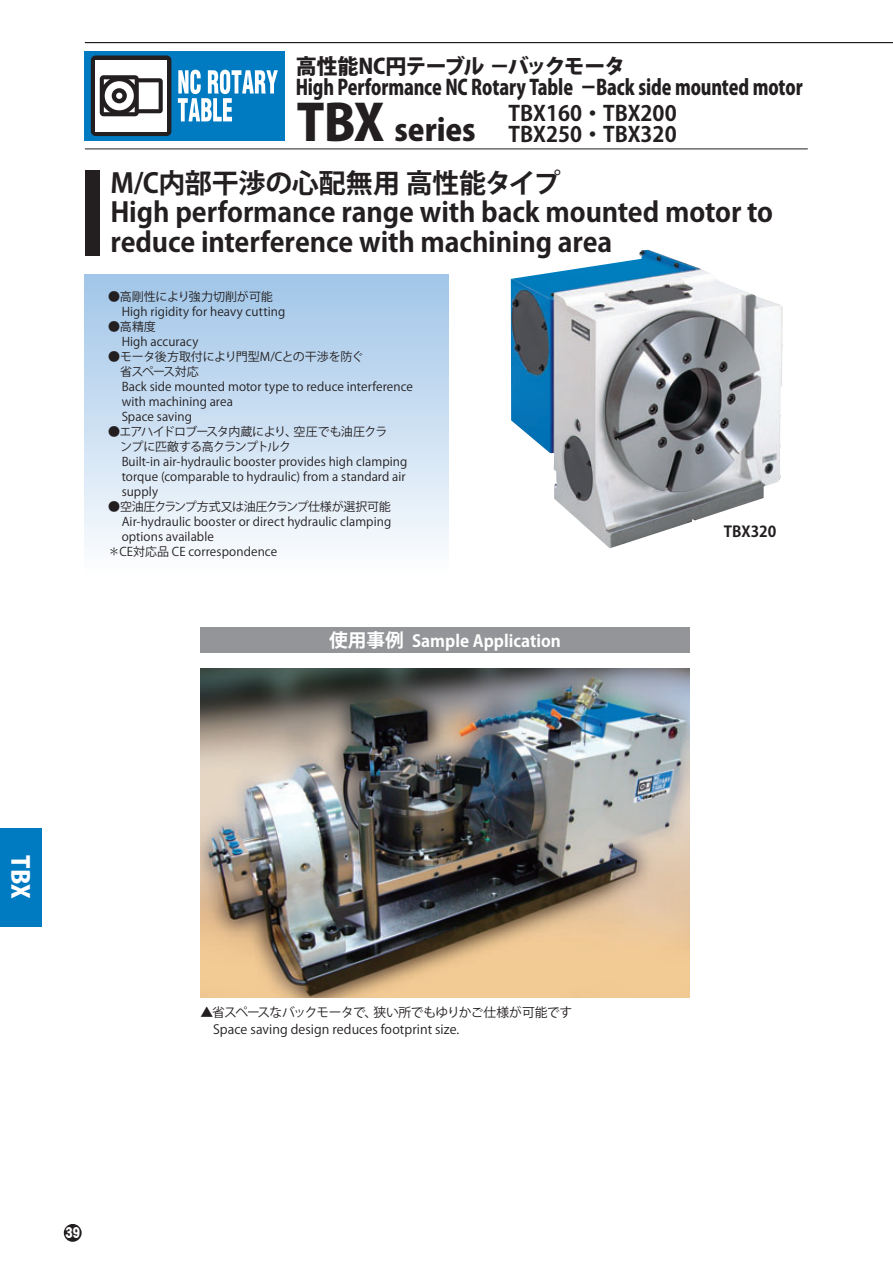
<style>
.page{position:relative;width:893px;height:1263px;background:#fff}
.page>*{position:absolute;margin:0;border:0;box-sizing:border-box;transform-origin:0 0}
.t1{font:30px "Koz Go Pro Heavy 90 pv RKSJ H";letter-spacing:-.005em;color:#231f20}
.t2{font:27px/29.2px "Koz Go Pro Bold 90 pv RKSJ H";letter-spacing:-.005em;color:#231f20}
.t3{font:24px "Koz Go Pro Heavy 90 pv RKSJ H";color:#fff}
.t4{font:21px/21px "Koz Go Pro Heavy 90 pv RKSJ H";letter-spacing:-.005em;color:#231f20}
.t5{font:21px/21px "Koz Go Pro Bold 90 pv RKSJ H";color:#231f20}
.t6{font:16.5px "Koz Go Pro Bold 90 pv RKSJ H";color:#fff}
.t7{font:15px "Koz Go Pro Bold 90 pv RKSJ H";color:#231f20}
.t8{font:12.75px/16.5px "Koz Go Pro Regular 90 pv RKSJ H";color:#231f20}
.t9{font:12px/15px "Koz Go Pro Regular 90 pv RKSJ H";letter-spacing:.005em;color:#231f20}
.t10{font:12px/15px "Koz Go Pro Regular 90 pv RKSJ H";letter-spacing:-.05em;color:#231f20}
.t11{font:12px/15px "Koz Go Pro Regular 90 pv RKSJ H";letter-spacing:-.025em;color:#231f20}
.t12{font:12px "Koz Go Pro Regular 90 pv RKSJ H";letter-spacing:-.035em;color:#231f20}
.s1{font-size:49.5px}
.s2{font-size:18.75px}
</style>
<div class="page">
<img style="left:511px;top:250px;width:272px;height:298px">
<div style="left:1px;top:828px;width:41px;height:98px;background:#007bc2"></div>
<svg style="left:64px;top:1224px;width:18px;height:18px"></svg>
<hr style="left:85px;top:42px;width:808px;height:1px;background:#231f20">
<hr style="left:85px;top:149px;width:723px;height:1px;background:#231f20">
<div style="left:85px;top:51px;width:200px;height:89px;background:#007bc2"></div>
<div style="left:91px;top:55px;width:80px;height:81px;background:#231f20;border-radius:5px"></div>
<div style="left:96px;top:60px;width:71px;height:71px;background:#fff"></div>
<svg style="left:100px;top:75px;width:63px;height:41px"></svg>
<svg style="left:178px;top:70px;width:100px;height:51px"></svg>
<div style="left:85px;top:171px;width:15px;height:85px;background:#231f20"></div>
<div style="left:85px;top:274px;width:363px;height:299px;background:linear-gradient(to bottom,#a0c5e8,#fcfdfe)"></div>
<div style="left:200px;top:627px;width:489px;height:26px;background:#939598"></div>
<img style="left:200px;top:669px;width:489px;height:329px">
<svg style="left:66px;top:1227px;width:14px;height:11px"></svg>
<h3 class="t4" style="left:296px;top:59px;width:509px">高性能NC円テーブル －バックモータ<br>High Performance NC Rotary Table －Back side mounted motor</h3>
<h1 class="t1" style="left:297px;top:119px;width:180px"><span class="s1">TBX</span> series</h1>
<h3 class="t5" style="left:508px;top:106px;width:170px">TBX160・TBX200<br>TBX250・TBX320</h3>
<h2 class="t2" style="left:110px;top:172px;width:664px">M/C内部干渉の心配無用 高性能タイプ<br>High performance range with back mounted motor to reduce interference with machining area</h2>
<p class="t9" style="left:122px;top:291px;width:165px;text-indent:-14px">●高剛性により強力切削が可能<br>High rigidity for heavy cutting</p>
<p class="t9" style="left:122px;top:321px;width:78px;text-indent:-14px">●高精度<br>High accuracy</p>
<p class="t11" style="left:108px;top:351px;width:257px">●モータ後方取付により門型M/Cとの干渉を防ぐ　省スペース対応</p>
<p class="t9" style="left:122px;top:381px;width:293px">Back side mounted motor type to reduce interference with machining area<br>Space saving</p>
<p class="t10" style="left:108px;top:426px;width:281px">●エアハイドロブースタ内蔵により、空圧でも油圧クラ　ンプに匹敵する高クランプトルク</p>
<p class="t9" style="left:122px;top:456px;width:287px">Built-in air-hydraulic booster provides high clamping torque (comparable to hydraulic) from a standard air supply</p>
<p class="t12" style="left:108px;top:502px;width:284px">●空油圧クランプ方式又は油圧クランプ仕様が選択可能</p>
<p class="t9" style="left:122px;top:516px;width:271px">Air-hydraulic booster or direct hydraulic clamping</p>
<p class="t9" style="left:122px;top:531px;width:94px">options available</p>
<p class="t9" style="left:108px;top:546px;width:170px">＊CE対応品 CE correspondence</p>
<h3 class="t6" style="left:329px;top:635px;width:233px"><span class="s2">使用事例</span> Sample Application</h3>
<p class="t7" style="left:724px;top:526px;width:54px">TBX320</p>
<h3 class="t3" style="left:30px;top:855px;width:45px;rotate:90deg">TBX</h3>
<p class="t8" style="left:213px;top:1006px;width:361px;text-indent:-13px">▲省スペースなバックモータで、狭い所でもゆりかご仕様が可能です<br>Space saving design reduces footprint size.</p>
</div>
